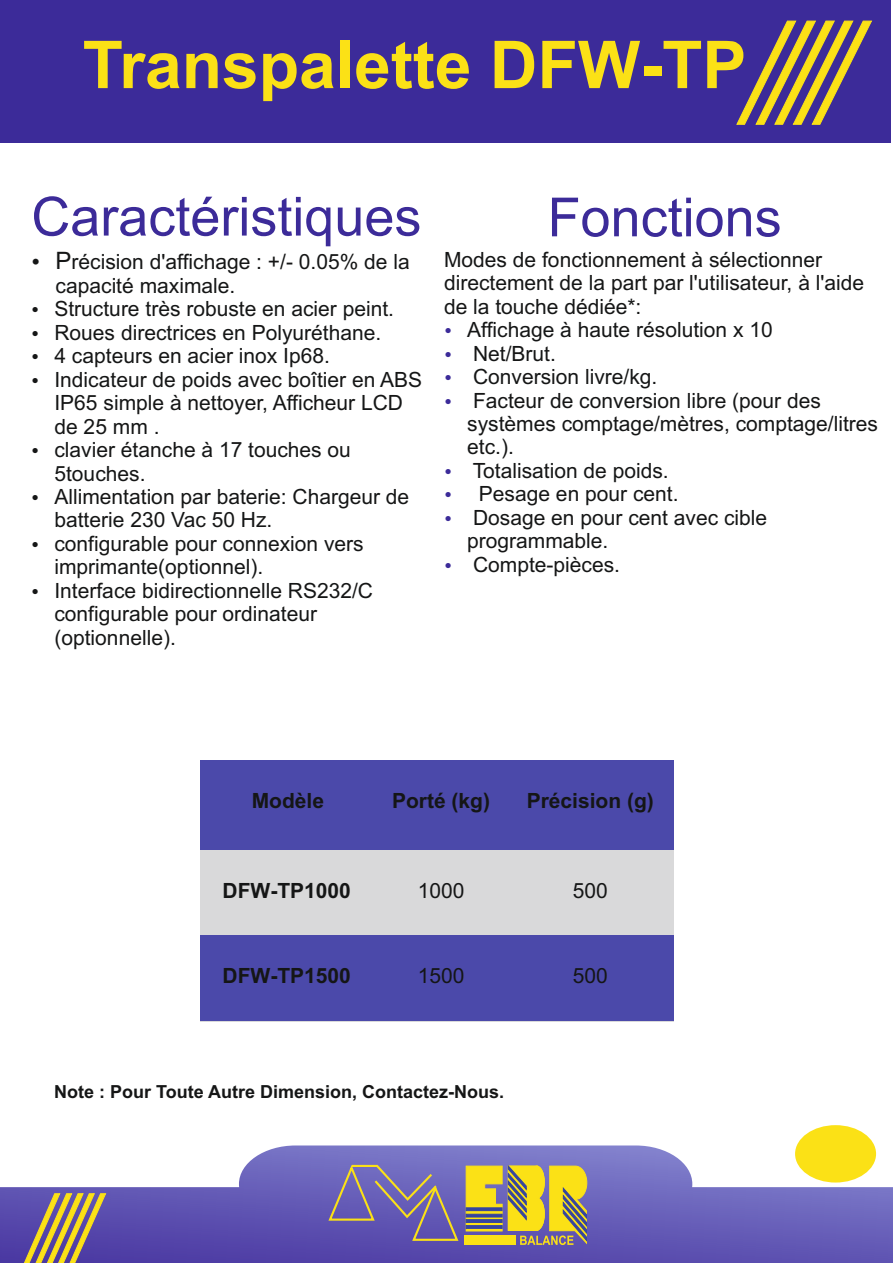
<style>
.page{position:relative;width:893px;height:1263px;background:#fff}
.page>*{position:absolute;margin:0;border:0;box-sizing:border-box;transform-origin:0 0}
.t1{font:700 66px "Arial";color:#fbe116}
.t2{font:54px "Arial";color:#3c2b99}
.t3{font:21px/23.5px "Arial";color:#151616}
.t4{font:700 21px "Arial";color:#151616}
.t5{font:700 18px "Arial";color:#151616}
.s1{font-size:24px}
</style>
<div class="page">
<div style="left:0;top:0;width:891px;height:143px;background:#3c2b99"></div>
<svg style="left:736px;top:20px;width:137px;height:105px"></svg>
<svg style="left:0;top:1145px;width:893px;height:118px"></svg>
<svg style="left:23px;top:1193px;width:84px;height:70px;background:#8f7c75"></svg>
<svg style="left:322px;top:1164px;width:265px;height:94px;background:#8b7e86"></svg>
<div style="left:465px;top:1235px;width:51px;height:9px;background:#fbe116"></div>
<div style="left:795px;top:1125px;width:81px;height:57px;background:#fbe116;border-radius:50%"></div>
<div style="left:200px;top:760px;width:474px;height:261px;background:#d9d9da"></div>
<div style="left:200px;top:760px;width:175px;height:90px;background:#4b49aa"></div>
<div style="left:375px;top:760px;width:132px;height:90px;background:#4b49aa"></div>
<div style="left:507px;top:760px;width:167px;height:90px;background:#4b49aa"></div>
<div style="left:200px;top:935px;width:175px;height:86px;background:#4b49aa"></div>
<div style="left:375px;top:935px;width:132px;height:86px;background:#4b49aa"></div>
<div style="left:507px;top:935px;width:167px;height:86px;background:#4b49aa"></div>
<h1 class="t1" style="left:83px;top:40px;width:665px">Transpalette DFW-TP</h1>
<h2 class="t2" style="left:31px;top:196px;width:392px">Caractéristiques</h2>
<p class="t3" style="left:54px;top:251px;width:369px"><span class="s1">P</span>récision d'affichage : +/- 0.05% de la capacité maximale.<br>Structure très robuste en acier peint.<br>Roues directrices en Polyuréthane.<br>4 capteurs en acier inox Ip68.<br>Indicateur de poids avec boîtier en ABS<br>IP65 simple à nettoyer, Afficheur LCD de 25 mm .<br>clavier étanche à 17 touches ou<br>5touches.<br>Allimentation par baterie: Chargeur de batterie 230 Vac 50 Hz.<br>configurable pour connexion vers imprimante(optionnel).<br>Interface bidirectionnelle RS232/C configurable pour ordinateur (optionnelle).</p>
<h2 class="t2" style="left:547px;top:197px;width:236px">Fonctions</h2>
<p class="t3" style="left:444px;top:250px;width:380px">Modes de fonctionnement à sélectionner</p>
<p class="t3" style="left:444px;top:273px;width:422px">directement de la part par l'utilisateur, à l'aide</p>
<p class="t3" style="left:444px;top:296px;width:199px">de la touche dédiée*:</p>
<p class="t3" style="left:467px;top:320px;width:307px">Affichage à haute résolution x 10</p>
<p class="t3" style="left:473px;top:343px;width:84px">Net/Brut.</p>
<p class="t3" style="left:473px;top:367px;width:186px">Conversion livre/kg.</p>
<p class="t3" style="left:473px;top:390px;width:349px">Facteur de conversion libre (pour des</p>
<p class="t3" style="left:467px;top:414px;width:412px">systèmes comptage/mètres, comptage/litres</p>
<p class="t3" style="left:467px;top:437px;width:48px">etc.).</p>
<p class="t3" style="left:473px;top:461px;width:198px">Totalisation de poids.</p>
<p class="t3" style="left:479px;top:484px;width:201px">Pesage en pour cent.</p>
<p class="t3" style="left:473px;top:508px;width:296px">Dosage en pour cent avec cible</p>
<p class="t3" style="left:467px;top:531px;width:143px">programmable.</p>
<p class="t3" style="left:473px;top:555px;width:149px">Compte-pièces.</p>
<p class="t4" style="left:252px;top:792px;width:74px">Modèle</p>
<p class="t4" style="left:392px;top:792px;width:100px">Porté (kg)</p>
<p class="t4" style="left:527px;top:792px;width:129px">Précision (g)</p>
<p class="t4" style="left:223px;top:882px;width:130px">DFW-TP1000</p>
<p class="t3" style="left:418px;top:881px;width:48px">1000</p>
<p class="t3" style="left:573px;top:881px;width:37px">500</p>
<p class="t4" style="left:223px;top:968px;width:130px">DFW-TP1500</p>
<p class="t3" style="left:418px;top:966px;width:48px">1500</p>
<p class="t3" style="left:573px;top:966px;width:37px">500</p>
<p class="t5" style="left:54px;top:1085px;width:452px">Note : Pour Toute Autre Dimension, Contactez-Nous.</p>
</div>
